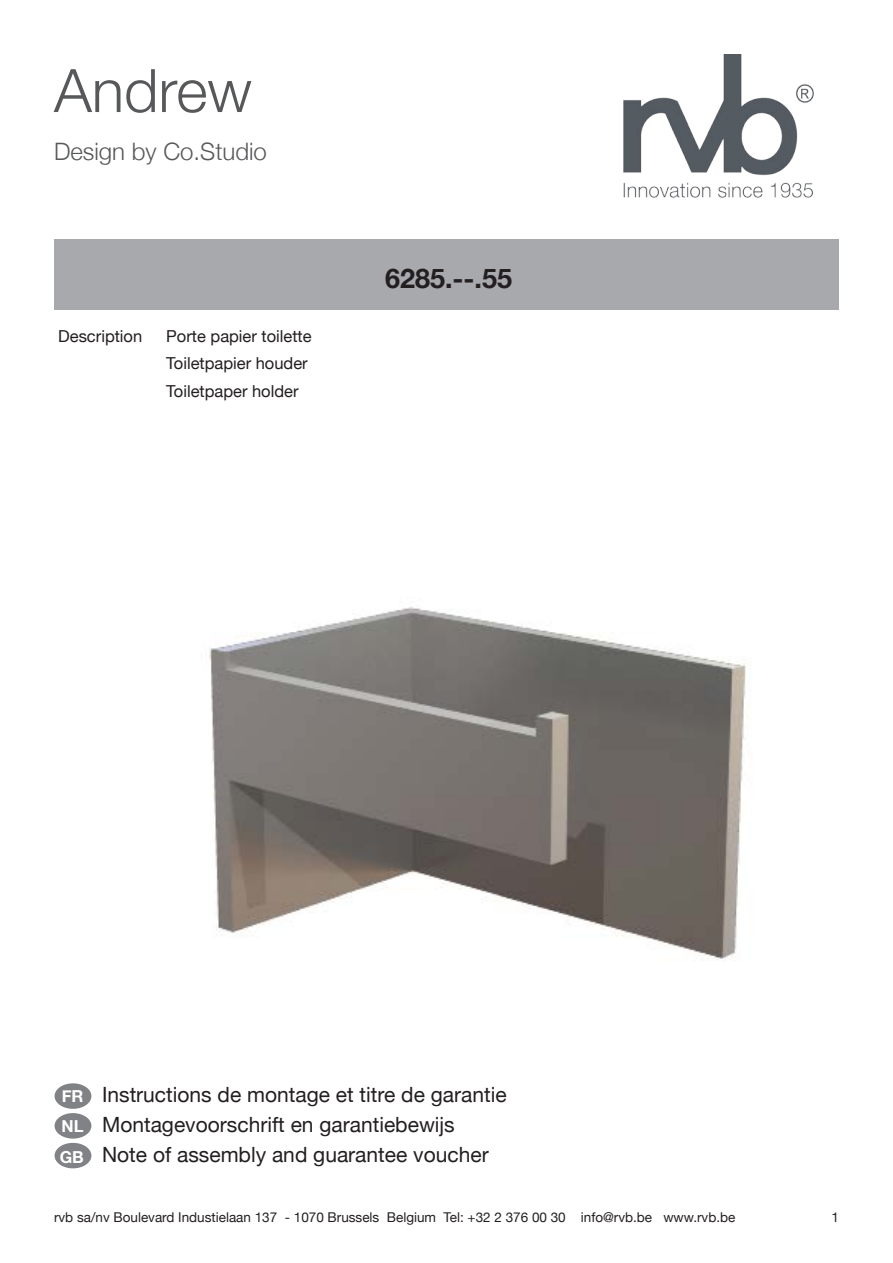
<style>
.page{position:relative;width:893px;height:1263px;background:#fff}
.page>*{position:absolute;margin:0;border:0;box-sizing:border-box;transform-origin:0 0}
.t1{font:300 60px "Helvetica Neue";color:#57585a}
.t2{font:700 27px "Helvetica Neue";color:#231f20}
.t3{font:300 24px "Helvetica Neue";color:#57585a}
.t4{font:21px "Helvetica Neue";color:#231f20}
.t5{font:16.5px "Helvetica Neue";color:#231f20}
.t6{font:700 16.5px "Helvetica Neue";color:#fff}
.t7{font:13.5px "Helvetica Neue";color:#231f20}
</style>
<div class="page">
<img style="left:209px;top:607px;width:538px;height:353px">
<img style="left:623px;top:54px;width:191px;height:144px">
<div style="left:54px;top:240px;width:785px;height:70px;background:#a8a9ad"></div>
<div style="left:55px;top:1113px;width:36px;height:25px;background:#808285;border-radius:50%"></div>
<div style="left:55px;top:1083px;width:36px;height:26px;background:#808285;border-radius:50%"></div>
<div style="left:55px;top:1143px;width:36px;height:25px;background:#808285;border-radius:50%"></div>
<p class="t1" style="left:54px;top:54px;width:199px">Andrew</p>
<p class="t3" style="left:54px;top:137px;width:214px">Design by Co.Studio</p>
<p class="t5" style="left:58px;top:327px;width:86px">Description</p>
<p class="t5" style="left:166px;top:327px;width:147px">Porte papier toilette</p>
<p class="t5" style="left:166px;top:354px;width:143px">Toiletpapier houder</p>
<p class="t5" style="left:166px;top:381px;width:134px">Toiletpaper holder</p>
<p class="t2" style="left:385px;top:262px;width:129px">6285.--.55</p>
<p class="t6" style="left:62px;top:1086px;width:23px">FR</p>
<p class="t6" style="left:62px;top:1116px;width:24px">NL</p>
<p class="t6" style="left:60px;top:1147px;width:26px">GB</p>
<p class="t4" style="left:102px;top:1082px;width:406px">Instructions de montage et titre de garantie</p>
<p class="t4" style="left:102px;top:1112px;width:354px">Montagevoorschrift en garantiebewijs</p>
<p class="t4" style="left:102px;top:1142px;width:388px">Note of assembly and guarantee voucher</p>
<p class="t7" style="left:54px;top:1209px;width:683px">rvb sa/nv Boulevard Industielaan 137 - 1070 Brussels Belgium Tel: +32 2 376 00 30 info@rvb.be www.rvb.be</p>
<p class="t7" style="left:831px;top:1209px;width:9px">1</p>
</div>
